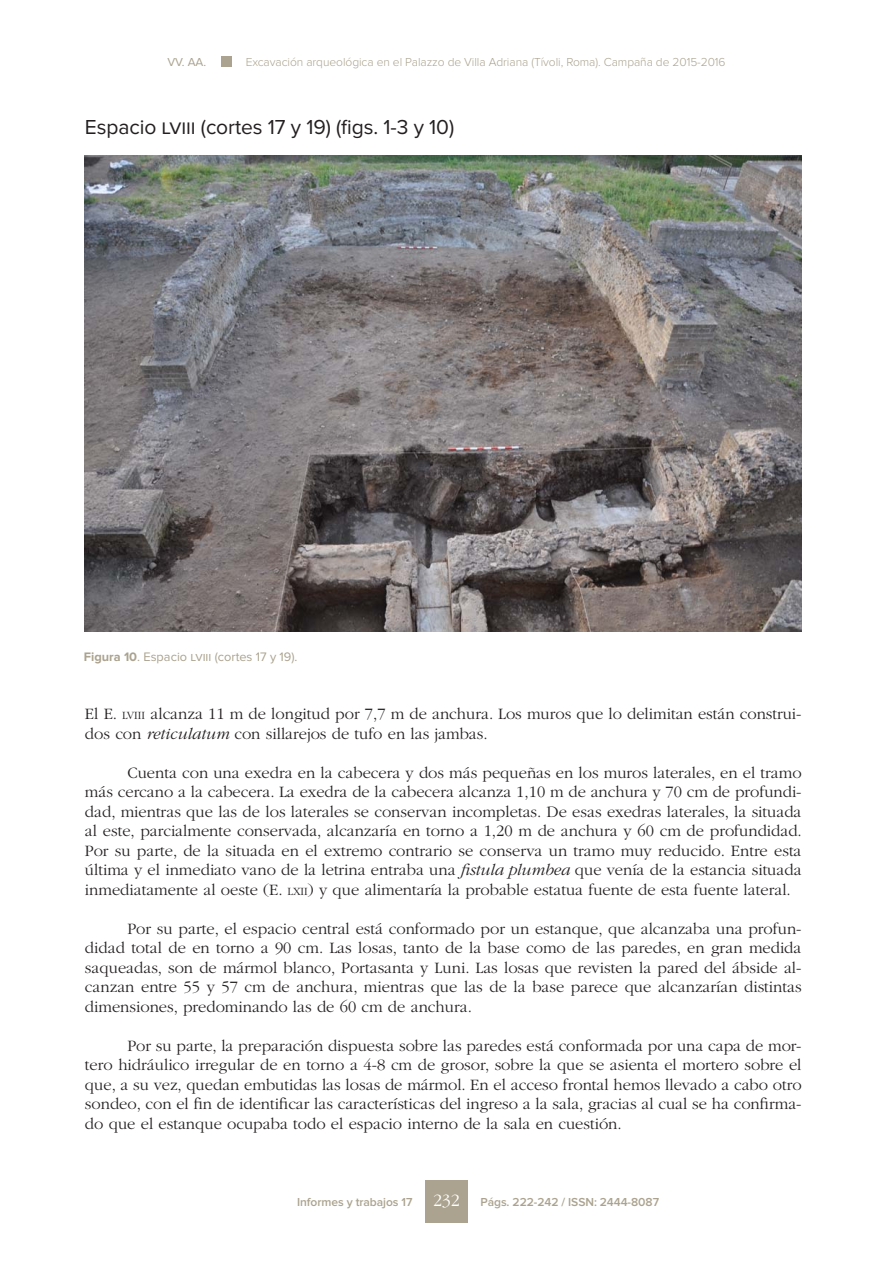
<style>
.page{position:relative;width:893px;height:1263px;background:#fff}
.page>*{position:absolute;margin:0;border:0;box-sizing:border-box;transform-origin:0 0}
.t1{font:21px "Proxima Nova";letter-spacing:-.005em;color:#231f20}
.t2{font:300 18px "ITC Garamond Std";color:#fff}
.t3{font:300 16.5px/19.5px "ITC Garamond Std";color:#231f20;text-align:justify}
.t4{font:12.75px "Proxima Nova";color:#aba38f}
.t5{font:300 12px "Proxima Nova";letter-spacing:-.005em;color:#aba38f}
.t6{font:600 12px "Proxima Nova";letter-spacing:-.005em;color:#aba38f}
.t7{font:12px "Proxima Nova";color:#aba38f}
.s1{font-weight:700}
.s2{font-size:11.55px}
.s3{font-style:italic}
</style>
<div class="page">
<div style="left:221px;top:57px;width:10px;height:10px;background:#aba38f"></div>
<div style="left:425px;top:1180px;width:43px;height:42px;background:#aba38f"></div>
<img style="left:85px;top:156px;width:716px;height:475px">
<p class="t7" style="left:167px;top:58px;width:40px">VV. AA.</p>
<p class="t5" style="left:246px;top:58px;width:481px">Excavación arqueológica en el Palazzo de Villa Adriana (Tívoli, Roma). Campaña de 2015-2016</p>
<p class="t1" style="left:85px;top:121px;width:371px">Espacio LVIII (cortes 17 y 19) (figs. 1-3 y 10)</p>
<p class="t4" style="left:84px;top:653px;width:215px"><span class="s1">Figura 10</span>. Espacio LVIII (cortes 17 y 19).</p>
<p class="t3" style="left:85px;top:705px;width:718px">El E. <span class="s2">LVIII</span> alcanza 11 m de longitud por 7,7 m de anchura. Los muros que lo delimitan están construi&shy;dos con <span class="s3">reticulatum</span> con sillarejos de tufo en las jambas.</p>
<p class="t3" style="left:85px;top:764px;width:718px;text-indent:43px">Cuenta con una exedra en la cabecera y dos más pequeñas en los muros laterales, en el tramo más cercano a la cabecera. La exedra de la cabecera alcanza 1,10 m de anchura y 70 cm de profundi&shy;dad, mientras que las de los laterales se conservan incompletas. De esas exedras laterales, la situada al este, parcialmente conservada, alcanzaría en torno a 1,20 m de anchura y 60 cm de profundidad.<br>Por su parte, de la situada en el extremo contrario se conserva un tramo muy reducido. Entre esta última y el inmediato vano de la letrina entraba una <span class="s3">fistula plumbea</span> que venía de la estancia situada inmediatamente al oeste (E. <span class="s2">LXII</span>) y que alimentaría la probable estatua fuente de esta fuente lateral.</p>
<p class="t3" style="left:85px;top:920px;width:718px;text-indent:43px">Por su parte, el espacio central está conformado por un estanque, que alcanzaba una profun&shy;didad total de en torno a 90 cm. Las losas, tanto de la base como de las paredes, en gran medida saqueadas, son de mármol blanco, Portasanta y Luni. Las losas que revisten la pared del ábside al&shy;canzan entre 55 y 57 cm de anchura, mientras que las de la base parece que alcanzarían distintas dimensiones, predominando las de 60 cm de anchura.</p>
<p class="t3" style="left:85px;top:1037px;width:718px;text-indent:43px">Por su parte, la preparación dispuesta sobre las paredes está conformada por una capa de mor&shy;tero hidráulico irregular de en torno a 4-8 cm de grosor, sobre la que se asienta el mortero sobre el que, a su vez, quedan embutidas las losas de mármol. En el acceso frontal hemos llevado a cabo otro sondeo, con el fin de identificar las características del ingreso a la sala, gracias al cual se ha confirma&shy;do que el estanque ocupaba todo el espacio interno de la sala en cuestión.</p>
<p class="t2" style="left:433px;top:1193px;width:28px">232</p>
<p class="t6" style="left:297px;top:1195px;width:117px">Informes y trabajos 17</p>
<p class="t6" style="left:480px;top:1195px;width:180px">Págs. 222-242 / ISSN: 2444-8087</p>
</div>
